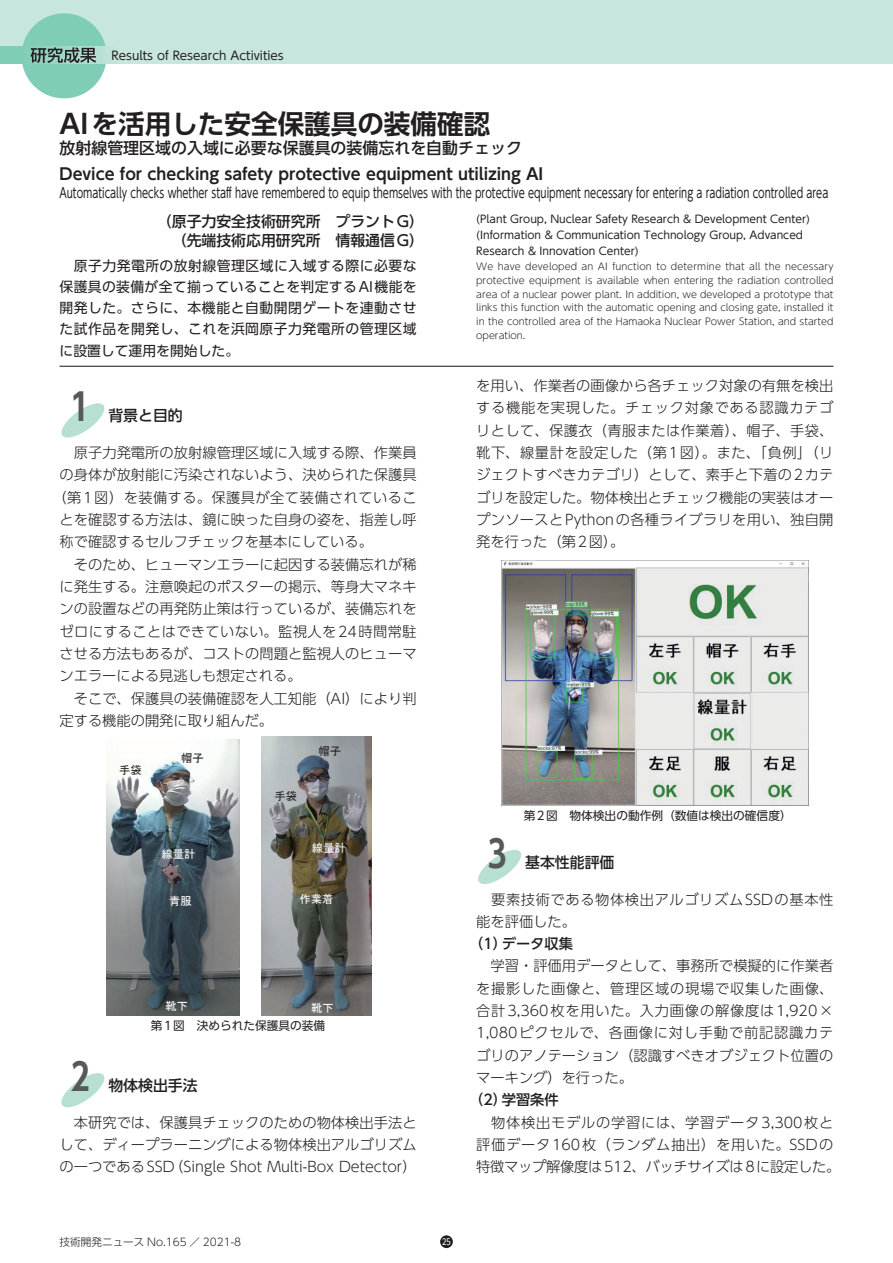
<style>
.page{position:relative;width:893px;height:1263px;background:#fff}
.page>*{position:absolute;margin:0;border:0;box-sizing:border-box;transform-origin:0 0}
.t1{font:700 37.2px "UD Shin Go Pro De";color:#57585a}
.t2{font:700 26.55px "UD Shin Go Pro De";color:#231f20}
.t3{font:700 15.9px "UD Shin Go Pro De";color:#231f20}
.t4{font:500 15.9px "UD Shin Go Pro";color:#231f20}
.t5{font:500 14.85px/19.2px "UD Shin Go Pro";color:#231f20;text-align:right}
.t6{font:300 14.25px/22.4px "UD Shin Go Pro";letter-spacing:.005em;color:#231f20;text-align:justify}
.t7{font:300 14.25px/22.4px "UD Shin Go Pro";letter-spacing:.05em;color:#231f20}
.t8{font:300 14.25px/22.4px "UD Shin Go Pro";letter-spacing:.045em;color:#231f20}
.t9{font:300 14.25px "UD Shin Go Pro";letter-spacing:.03em;color:#231f20}
.t10{font:300 14.25px "UD Shin Go Pro";letter-spacing:.025em;color:#231f20}
.t11{font:500 14.25px "UD Shin Go Pro";color:#231f20}
.t12{font:13.8px "UD Shin Go Pro";color:#231f20;scale:.71 1}
.t13{font:13.8px/21.3px "UD Shin Go Pro";color:#231f20;text-align:justify}
.t14{font:11.85px "UD Shin Go Pro";color:#231f20}
.t15{font:11.7px "UD Shin Go Pro";color:#231f20}
.t16{font:11.4px "MS Gothic";color:#fff}
.t17{font:11.4px "MS Gothic";color:#231f20}
.t18{font:10.65px/15.9px "UD Shin Go Pro";color:#231f20}
.t19{font:300 10.65px "UD Shin Go Pro";color:#231f20}
.t20{font:300 9.6px/13.8px "UD Shin Go Pro";color:#231f20;text-align:justify}
.t21{font:8.55px "UD Shin Go Pro";color:#fff}
</style>
<div class="page">
<div style="left:0;top:0;width:893px;height:64px;background:#c7e6dd"></div>
<div style="left:22px;top:13px;width:85px;height:85px;background:#7fccb7;border-radius:50%"></div>
<svg style="left:0;top:47px;width:107px;height:17px"></svg>
<svg style="left:31px;top:47px;width:65px;height:16px"></svg>
<div style="left:440px;top:1235px;width:13px;height:13px;background:#231f20;border-radius:50%"></div>
<hr style="left:60px;top:366px;width:773px;height:1px;background:#231f20">
<svg style="left:61px;top:403px;width:44px;height:35px"></svg>
<img style="left:107px;top:740px;width:133px;height:275px">
<img style="left:262px;top:736px;width:110px;height:279px">
<svg style="left:61px;top:1073px;width:44px;height:35px"></svg>
<img style="left:501px;top:560px;width:308px;height:246px">
<svg style="left:478px;top:850px;width:43px;height:34px"></svg>
<p class="t14" style="left:111px;top:46px;width:174px">Results of Research Activities</p>
<h2 class="t2" style="left:60px;top:102px;width:432px">AIを活用した安全保護具の装備確認</h2>
<p class="t4" style="left:60px;top:135px;width:464px">放射線管理区域の入域に必要な保護具の装備忘れを自動チェック</p>
<p class="t3" style="left:60px;top:161px;width:485px">Device for checking safety protective equipment utilizing AI</p>
<p class="t12" style="left:60px;top:182px;width:1084px">Automatically checks whether staff have remembered to equip themselves with the protective equipment necessary for entering a radiation controlled area</p>
<p class="t5" style="left:157px;top:211px;width:269px">（原子力安全技術研究所　プラントG）（先端技術応用研究所　情報通信G）</p>
<p class="t13" style="left:60px;top:254px;width:359px">　原子力発電所の放射線管理区域に入域する際に必要な保護具の装備が全て揃っていることを判定するAI機能を開発した。さらに、本機能と自動開閉ゲートを連動させた試作品を開発し、これを浜岡原子力発電所の管理区域に設置して運用を開始した。</p>
<p class="t18" style="left:476px;top:211px;width:335px">(Plant Group, Nuclear Safety Research &amp; Development Center) (Information &amp; Communication Technology Group, Advanced<br>Research &amp; Innovation Center)</p>
<p class="t20" style="left:476px;top:259px;width:359px">We have developed an AI function to determine that all the necessary protective equipment is available when entering the radiation controlled area of a nuclear power plant. In addition, we developed a prototype that links this function with the automatic opening and closing gate, installed it in the controlled area of the Hamaoka Nuclear Power Station, and started operation.</p>
<h1 class="t1" style="left:71px;top:377px;width:20px">1</h1>
<p class="t5" style="left:108px;top:406px;width:76px">背景と目的</p>
<p class="t6" style="left:60px;top:441px;width:359px">　原子力発電所の放射線管理区域に入域する際、作業員</p>
<p class="t6" style="left:60px;top:463px;width:359px">の身体が放射能に汚染されないよう、決められた保護具</p>
<p class="t9" style="left:52px;top:486px;width:366px">（第1図）を装備する。保護具が全て装備されているこ</p>
<p class="t6" style="left:60px;top:508px;width:359px">とを確認する方法は、鏡に映った自身の姿を、指差し呼</p>
<p class="t6" style="left:60px;top:530px;width:315px">称で確認するセルフチェックを基本にしている。</p>
<p class="t6" style="left:60px;top:552px;width:359px">　そのため、ヒューマンエラーに起因する装備忘れが稀</p>
<p class="t6" style="left:60px;top:575px;width:359px">に発生する。注意喚起のポスターの掲示、等身大マネキ</p>
<p class="t6" style="left:60px;top:597px;width:359px">ンの設置などの再発防止策は行っているが、装備忘れを</p>
<p class="t10" style="left:60px;top:620px;width:359px">ゼロにすることはできていない。監視人を24時間常駐</p>
<p class="t6" style="left:60px;top:642px;width:359px">させる方法もあるが、コストの問題と監視人のヒューマ</p>
<p class="t6" style="left:60px;top:664px;width:244px">ンエラーによる見逃しも想定される。</p>
<p class="t6" style="left:60px;top:686px;width:359px">　そこで、保護具の装備確認を人工知能（AI）により判</p>
<p class="t6" style="left:60px;top:709px;width:215px">定する機能の開発に取り組んだ。</p>
<p class="t17" style="left:119px;top:764px;width:24px">手袋</p>
<p class="t17" style="left:181px;top:753px;width:24px">帽子</p>
<p class="t16" style="left:161px;top:848px;width:36px">線量計</p>
<p class="t16" style="left:169px;top:895px;width:24px">青服</p>
<p class="t17" style="left:274px;top:790px;width:24px">手袋</p>
<p class="t17" style="left:319px;top:745px;width:24px">帽子</p>
<p class="t16" style="left:312px;top:842px;width:36px">線量計</p>
<p class="t16" style="left:299px;top:893px;width:36px">作業着</p>
<p class="t16" style="left:166px;top:1000px;width:24px">靴下</p>
<p class="t16" style="left:311px;top:1003px;width:24px">靴下</p>
<p class="t15" style="left:151px;top:1016px;width:176px">第1図　決められた保護具の装備</p>
<h1 class="t1" style="left:71px;top:1047px;width:20px">2</h1>
<p class="t5" style="left:108px;top:1075px;width:91px">物体検出手法</p>
<p class="t6" style="left:60px;top:1111px;width:359px">　本研究では、保護具チェックのための物体検出手法として、ディープラーニングによる物体検出アルゴリズムの一つであるSSD（Single Shot Multi-Box Detector）</p>
<p class="t19" style="left:60px;top:1233px;width:183px">技術開発ニュース No.165 ／ 2021-8</p>
<p class="t21" style="left:442px;top:1235px;width:10px">25</p>
<p class="t6" style="left:476px;top:374px;width:359px">を用い、作業者の画像から各チェック対象の有無を検出する機能を実現した。チェック対象である認識カテゴリとして、保護衣（青服または作業着）、帽子、手袋、靴下、線量計を設定した（第1図）。また、「負例」（リジェクトすべきカテゴリ）として、素手と下着の2カテゴリを設定した。物体検出とチェック機能の実装はオープンソースとPythonの各種ライブラリを用い、独自開発を行った（第2図）。</p>
<p class="t15" style="left:524px;top:806px;width:269px">第2図　物体検出の動作例（数値は検出の確信度）</p>
<h1 class="t1" style="left:488px;top:823px;width:20px">3</h1>
<p class="t5" style="left:525px;top:852px;width:91px">基本性能評価</p>
<p class="t8" style="left:476px;top:887px;width:359px">　要素技術である物体検出アルゴリズムSSDの基本性能を評価した。</p>
<p class="t11" style="left:476px;top:932px;width:98px">(1)データ収集</p>
<p class="t6" style="left:476px;top:954px;width:359px">　学習・評価用データとして、事務所で模擬的に作業者を撮影した画像と、管理区域の現場で収集した画像、合計3,360枚を用いた。入力画像の解像度は1,920× 1,080ピクセルで、各画像に対し手動で前記認識カテゴリのアノテーション（認識すべきオブジェクト位置のマーキング）を行った。</p>
<p class="t11" style="left:476px;top:1088px;width:84px">(2)学習条件</p>
<p class="t7" style="left:476px;top:1110px;width:366px">　物体検出モデルの学習には、学習データ3,300枚と評価データ160枚（ランダム抽出）を用いた。SSDの特徴マップ解像度は512、バッチサイズは8に設定した。</p>
</div>
